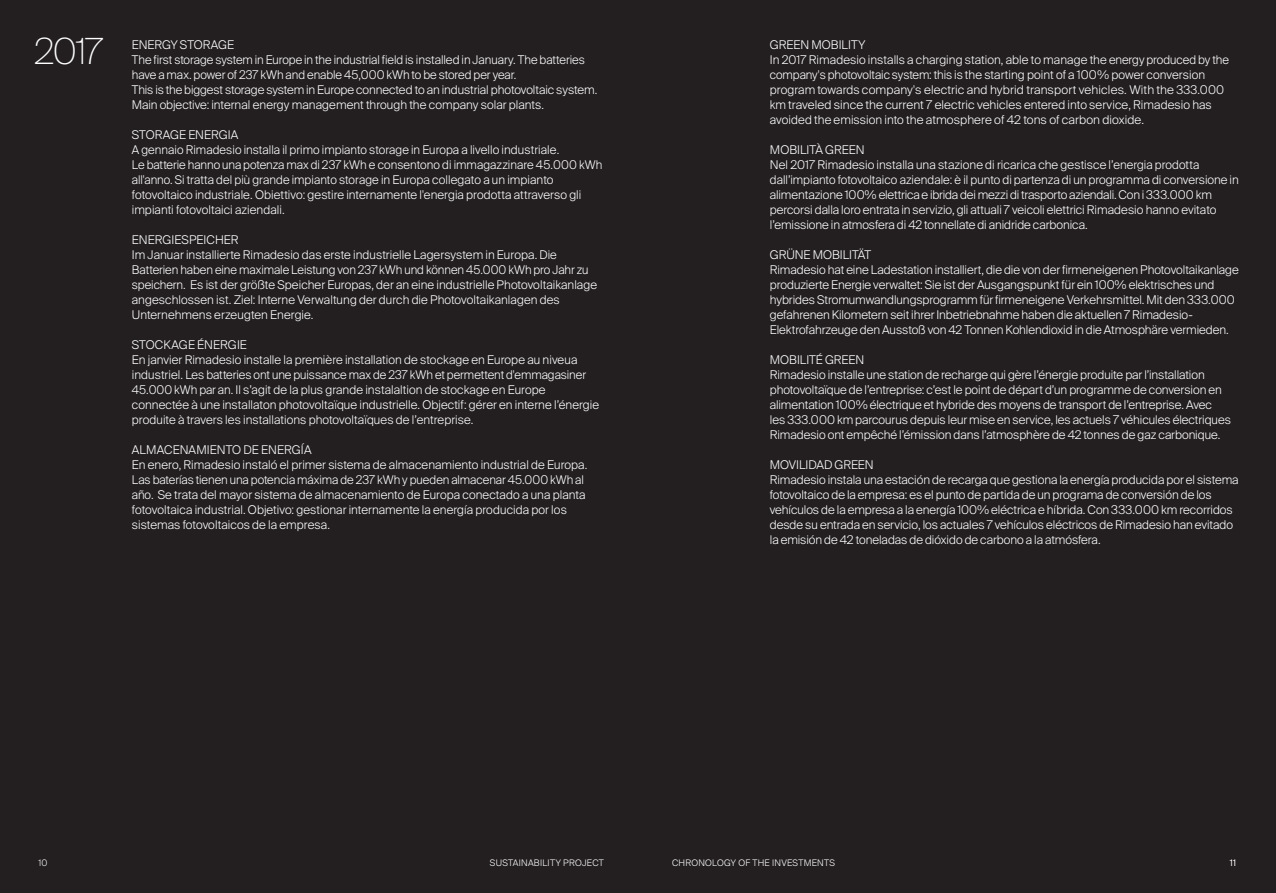
<style>
.page{position:relative;width:1276px;height:893px;background:#231f20}
.page>*{position:absolute;margin:0;border:0;box-sizing:border-box;transform-origin:0 0}
.SUISSE_9_3_10_5{font:100 36px "Suisse Intl";color:#fff}
.SUISSE_9_3_10_5-2{font:300 12px/15px "Suisse Intl";color:#fff}
.t1{font:300 9px "Suisse Intl";letter-spacing:.03em;color:#fff}
</style>
<div class="page">
<p class="SUISSE_9_3_10_5" style="left:34px;top:31px;width:71px">2017</p>
<p class="SUISSE_9_3_10_5-2" style="left:132px;top:37px;width:104px">ENERGY STORAGE</p>
<p class="SUISSE_9_3_10_5-2" style="left:132px;top:52px;width:467px">The first storage system in Europe in the industrial field is installed in January. The batteries have a max. power of 237 kWh and enable 45,000 kWh to be stored per year.<br>This is the biggest storage system in Europe connected to an industrial photovoltaic system.<br>Main objective: internal energy management through the company solar plants.</p>
<p class="SUISSE_9_3_10_5-2" style="left:132px;top:127px;width:108px">STORAGE ENERGIA</p>
<p class="SUISSE_9_3_10_5-2" style="left:132px;top:142px;width:429px">A gennaio Rimadesio installa il primo impianto storage in Europa a livello industriale.</p>
<p class="SUISSE_9_3_10_5-2" style="left:132px;top:157px;width:472px">Le batterie hanno una potenza max di 237 kWh e consentono di immagazzinare 45.000 kWh all'anno. Si tratta del più grande impianto storage in Europa collegato a un impianto fotovoltaico industriale. Obiettivo: gestire internamente l'energia prodotta attraverso gli impianti fotovoltaici aziendali.</p>
<p class="SUISSE_9_3_10_5-2" style="left:132px;top:232px;width:108px">ENERGIESPEICHER</p>
<p class="SUISSE_9_3_10_5-2" style="left:132px;top:247px;width:467px">Im Januar installierte Rimadesio das erste industrielle Lagersystem in Europa. Die Batterien haben eine maximale Leistung von 237 kWh und können 45.000 kWh pro Jahr zu speichern. Es ist der größte Speicher Europas, der an eine industrielle Photovoltaikanlage angeschlossen ist. Ziel: Interne Verwaltung der durch die Photovoltaikanlagen des Unternehmens erzeugten Energie.</p>
<p class="SUISSE_9_3_10_5-2" style="left:132px;top:337px;width:117px">STOCKAGE ÉNERGIE</p>
<p class="SUISSE_9_3_10_5-2" style="left:132px;top:352px;width:469px">En janvier Rimadesio installe la première installation de stockage en Europe au niveua industriel. Les batteries ont une puissance max de 237 kWh et permettent d'emmagasiner 45.000 kWh par an. Il s’agit de la plus grande instalaltion de stockage en Europe connectée à une installaton photovoltaïque industrielle. Objectif: gérer en interne l’énergie produite à travers les installations photovoltaïques de l’entreprise.</p>
<p class="SUISSE_9_3_10_5-2" style="left:132px;top:442px;width:181px">ALMACENAMIENTO DE ENERGÍA</p>
<p class="SUISSE_9_3_10_5-2" style="left:132px;top:457px;width:457px">En enero, Rimadesio instaló el primer sistema de almacenamiento industrial de Europa.</p>
<p class="SUISSE_9_3_10_5-2" style="left:132px;top:472px;width:455px">Las baterías tienen una potencia máxima de 237 kWh y pueden almacenar 45.000 kWh al año. Se trata del mayor sistema de almacenamiento de Europa conectado a una planta fotovoltaica industrial. Objetivo: gestionar internamente la energía producida por los sistemas fotovoltaicos de la empresa.</p>
<p class="SUISSE_9_3_10_5-2" style="left:770px;top:37px;width:97px">GREEN MOBILITY</p>
<p class="SUISSE_9_3_10_5-2" style="left:770px;top:52px;width:460px">In 2017 Rimadesio installs a charging station, able to manage the energy produced by the company's photovoltaic system: this is the starting point of a 100% power conversion program towards company's electric and hybrid transport vehicles. With the 333.000 km traveled since the current 7 electric vehicles entered into service, Rimadesio has avoided the emission into the atmosphere of 42 tons of carbon dioxide.</p>
<p class="SUISSE_9_3_10_5-2" style="left:770px;top:142px;width:96px">MOBILITÀ GREEN</p>
<p class="SUISSE_9_3_10_5-2" style="left:770px;top:157px;width:470px">Nel 2017 Rimadesio installa una stazione di ricarica che gestisce l’energia prodotta dall’impianto fotovoltaico aziendale: è il punto di partenza di un programma di conversione in alimentazione 100% elettrica e ibrida dei mezzi di trasporto aziendali. Con i 333.000 km percorsi dalla loro entrata in servizio, gli attuali 7 veicoli elettrici Rimadesio hanno evitato l’emissione in atmosfera di 42 tonnellate di anidride carbonica.</p>
<p class="SUISSE_9_3_10_5-2" style="left:770px;top:247px;width:103px">GRÜNE MOBILITÄT</p>
<p class="SUISSE_9_3_10_5-2" style="left:770px;top:262px;width:470px">Rimadesio hat eine Ladestation installiert, die die von der firmeneigenen Photovoltaikanlage produzierte Energie verwaltet: Sie ist der Ausgangspunkt für ein 100% elektrisches und hybrides Stromumwandlungsprogramm für firmeneigene Verkehrsmittel. Mit den 333.000 gefahrenen Kilometern seit ihrer Inbetriebnahme haben die aktuellen 7 Rimadesio-Elektrofahrzeuge den Ausstoß von 42 Tonnen Kohlendioxid in die Atmosphäre vermieden.</p>
<p class="SUISSE_9_3_10_5-2" style="left:770px;top:352px;width:96px">MOBILITÉ GREEN</p>
<p class="SUISSE_9_3_10_5-2" style="left:770px;top:367px;width:462px">Rimadesio installe une station de recharge qui gère l’énergie produite par l’installation photovoltaïque de l’entreprise: c’est le point de départ d’un programme de conversion en alimentation 100% électrique et hybride des moyens de transport de l’entreprise. Avec<br>les 333.000 km parcourus depuis leur mise en service, les actuels 7 véhicules électriques Rimadesio ont empêché l’émission dans l’atmosphère de 42 tonnes de gaz carbonique.</p>
<p class="SUISSE_9_3_10_5-2" style="left:770px;top:457px;width:105px">MOVILIDAD GREEN</p>
<p class="SUISSE_9_3_10_5-2" style="left:770px;top:472px;width:470px">Rimadesio instala una estación de recarga que gestiona la energía producida por el sistema fotovoltaico de la empresa: es el punto de partida de un programa de conversión de los vehículos de la empresa a la energía 100% eléctrica e híbrida. Con 333.000 km recorridos desde su entrada en servicio, los actuales 7 vehículos eléctricos de Rimadesio han evitado la emisión de 42 toneladas de dióxido de carbono a la atmósfera.</p>
<p class="t1" style="left:39px;top:857px;width:11px">10</p>
<p class="t1" style="left:490px;top:857px;width:115px">SUSTAINABILITY PROJECT</p>
<p class="t1" style="left:672px;top:857px;width:164px">CHRONOLOGY OF THE INVESTMENTS</p>
<p class="t1" style="left:1230px;top:857px;width:8px">11</p>
</div>
